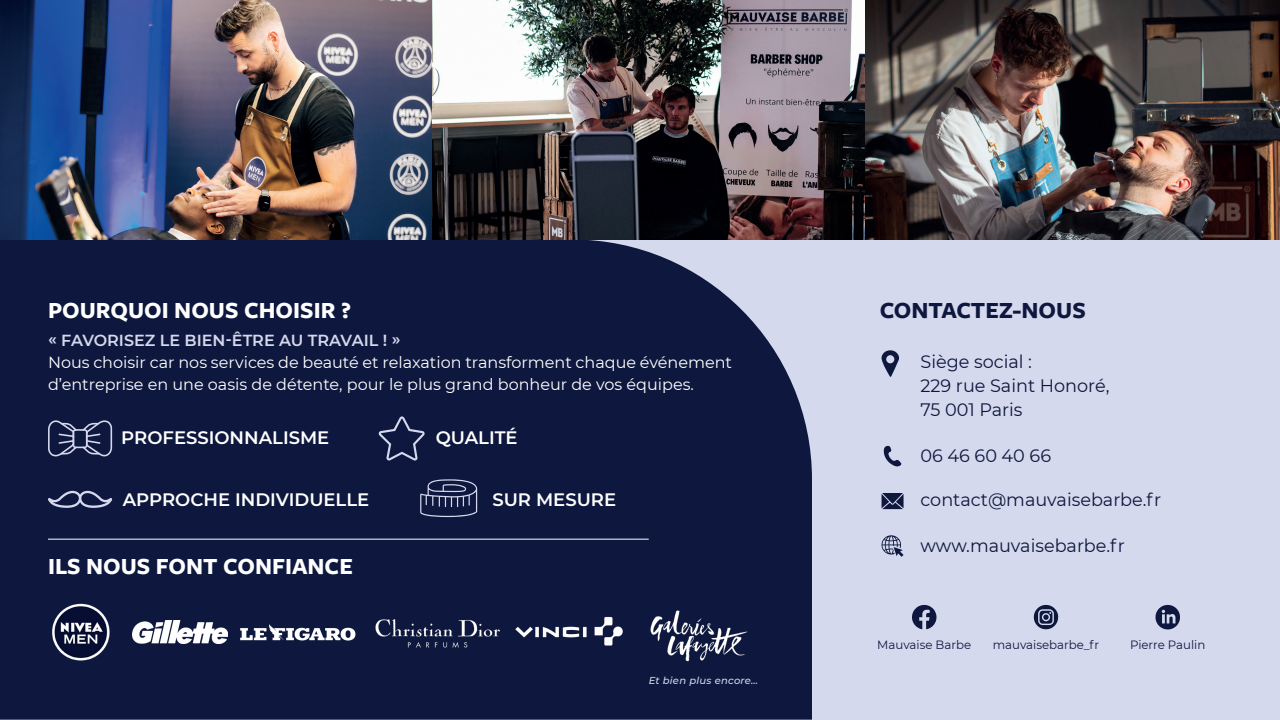
<style>
.page{position:relative;width:1280px;height:720px;background:#d5d9ed}
.page>*{position:absolute;margin:0;border:0;box-sizing:border-box;transform-origin:0 0}
.t1{font:700 24px "Freight Sans Pro";color:#fff}
.t2{font:700 24px "Freight Sans Pro";color:#0e183e}
.t3{font:18px/24px "Montserrat";color:#0e183e}
.t4{font:600 18px "Montserrat";color:#fff}
.t5{font:16px/22px "Montserrat";color:#fff}
.t6{font:600 16px "Montserrat";color:#d6d9ed}
.t7{font:12px "Montserrat";color:#0e183e}
.t8{font:italic 500 10px "Montserrat";letter-spacing:.025em;color:#d6d9ed}
</style>
<div class="page">
<div style="left:0;top:239px;width:812px;height:481px;background:#0e183e"></div>
<svg style="left:48px;top:420px;width:64px;height:36px;background:#3c4466"></svg>
<svg style="left:379px;top:416px;width:46px;height:45px;background:#2d3659"></svg>
<svg style="left:48px;top:491px;width:64px;height:17px"></svg>
<img style="left:48px;top:599px;width:65px;height:66px">
<img style="left:132px;top:620px;width:96px;height:24px">
<img style="left:376px;top:600px;width:123px;height:68px">
<img style="left:636px;top:600px;width:125px;height:69px">
<img style="left:236px;top:616px;width:125px;height:36px">
<img style="left:515px;top:616px;width:108px;height:29px">
<svg style="left:881px;top:350px;width:18px;height:27px"></svg>
<svg style="left:883px;top:446px;width:18px;height:20px"></svg>
<svg style="left:882px;top:493px;width:22px;height:16px"></svg>
<svg style="left:882px;top:535px;width:22px;height:22px"></svg>
<svg style="left:912px;top:605px;width:24px;height:24px"></svg>
<svg style="left:1034px;top:605px;width:24px;height:25px"></svg>
<svg style="left:1155px;top:605px;width:25px;height:25px"></svg>
<img style="left:0;top:0;width:1280px;height:239px">
<svg style="left:420px;top:479px;width:57px;height:38px;background:#363f61"></svg>
<hr style="left:48px;top:539px;width:601px;height:1px;background:#fff">
<h1 class="t1" style="left:48px;top:294px;width:305px">POURQUOI NOUS CHOISIR ?</h1>
<p class="t6" style="left:48px;top:329px;width:354px">« FAVORISEZ LE BIEN-ÊTRE AU TRAVAIL ! »</p>
<p class="t5" style="left:48px;top:351px;width:686px">Nous choisir car nos services de beauté et relaxation transforment chaque événement d’entreprise en une oasis de détente, pour le plus grand bonheur de vos équipes.</p>
<p class="t4" style="left:121px;top:425px;width:210px">PROFESSIONNALISME</p>
<p class="t4" style="left:436px;top:425px;width:83px">QUALITÉ</p>
<p class="t4" style="left:123px;top:486px;width:248px">APPROCHE INDIVIDUELLE</p>
<p class="t4" style="left:492px;top:486px;width:125px">SUR MESURE</p>
<h1 class="t1" style="left:48px;top:550px;width:306px">ILS NOUS FONT CONFIANCE</h1>
<p class="t8" style="left:649px;top:674px;width:111px">Et bien plus encore…</p>
<h1 class="t2" style="left:880px;top:294px;width:208px">CONTACTEZ-NOUS</h1>
<p class="t3" style="left:921px;top:349px;width:191px">Siège social :<br>229 rue Saint Honoré,<br>75 001 Paris</p>
<p class="t3" style="left:921px;top:443px;width:132px">06 46 60 40 66</p>
<p class="t3" style="left:921px;top:487px;width:242px">contact@mauvaisebarbe.fr</p>
<p class="t3" style="left:921px;top:532px;width:206px">www.mauvaisebarbe.fr</p>
<p class="t7" style="left:877px;top:637px;width:95px">Mauvaise Barbe</p>
<p class="t7" style="left:993px;top:637px;width:108px">mauvaisebarbe_fr</p>
<p class="t7" style="left:1130px;top:637px;width:77px">Pierre Paulin</p>
</div>
